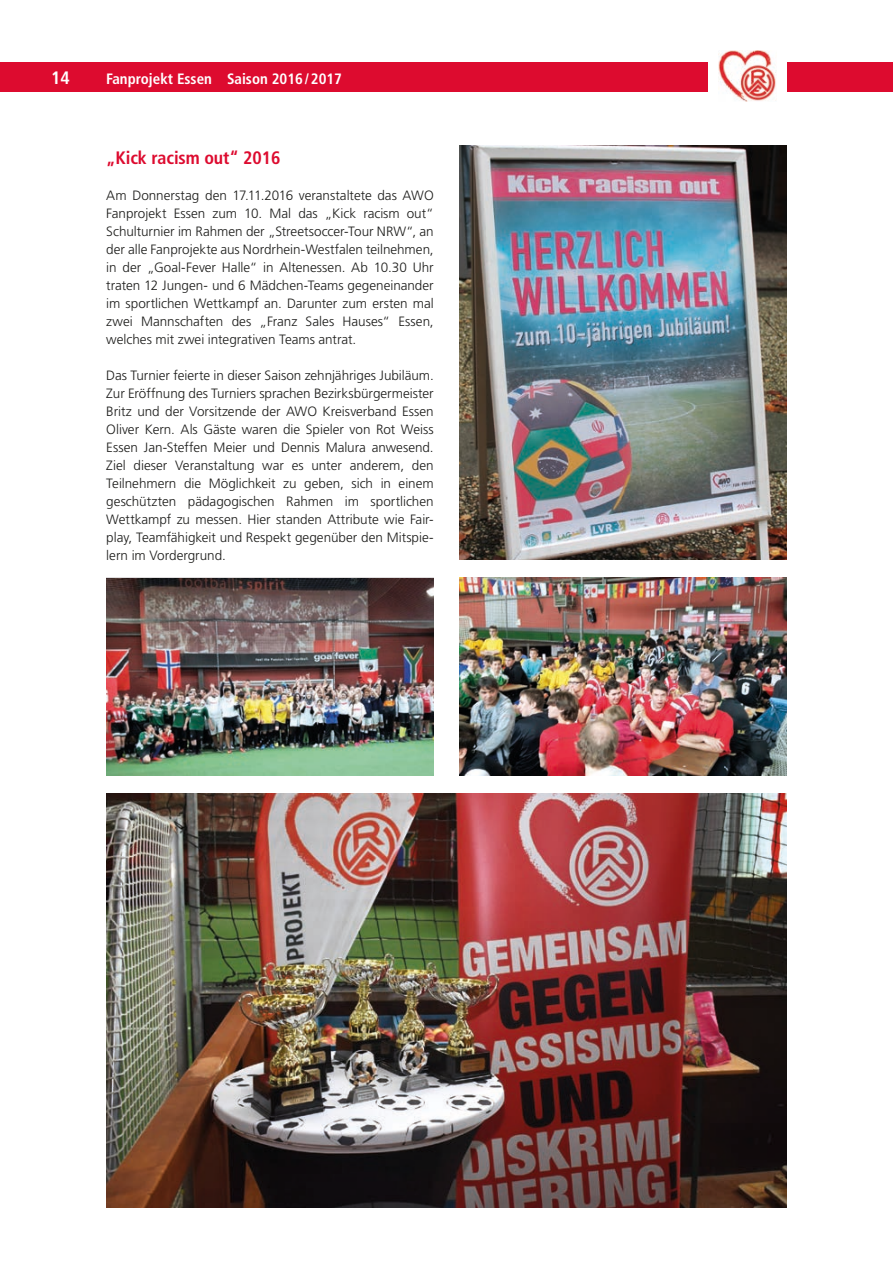
<style>
.page{position:relative;width:893px;height:1263px;background:#fff}
.page>*{position:absolute;margin:0;border:0;box-sizing:border-box;transform-origin:0 0}
.t1{font:700 condensed 18px "Frutiger LT Std";letter-spacing:-.005em;color:#dd0b2f}
.t2{font:700 condensed 18px "Frutiger LT Std";color:#fff}
.t3{font:700 condensed 15px "Frutiger LT Std";color:#fff}
.t4{font:300 13.5px/18px "Frutiger LT Std";color:#1d1d1b;text-align:justify}
</style>
<div class="page">
<div style="left:0;top:62px;width:893px;height:29px;background:#dd0b2f"></div>
<div style="left:708px;top:48px;width:79px;height:57px;background:#fff"></div>
<img style="left:719px;top:51px;width:57px;height:50px">
<img style="left:106px;top:578px;width:328px;height:198px">
<img style="left:459px;top:578px;width:328px;height:198px">
<img style="left:106px;top:794px;width:681px;height:414px">
<img style="left:459px;top:146px;width:328px;height:414px">
<h1 class="t2" style="left:51px;top:67px;width:20px">14</h1>
<p class="t3" style="left:106px;top:70px;width:237px">Fanprojekt Essen Saison 2016/2017</p>
<h1 class="t1" style="left:106px;top:147px;width:176px">„Kick racism out“ 2016</h1>
<p class="t4" style="left:106px;top:186px;width:329px">Am Donnerstag den 17.11.2016 veranstaltete das AWO Fanprojekt Essen zum 10. Mal das „Kick racism out“ Schulturnier im Rahmen der „Streetsoccer-Tour NRW“, an der alle Fanprojekte aus Nordrhein-Westfalen teilnehmen, in der „Goal-Fever Halle“ in Altenessen. Ab 10.30 Uhr traten 12 Jungen- und 6 Mädchen-Teams gegeneinander im sportlichen Wettkampf an. Darunter zum ersten mal zwei Mannschaften des „Franz Sales Hauses“ Essen, welches mit zwei integrativen Teams antrat.</p>
<p class="t4" style="left:106px;top:366px;width:329px">Das Turnier feierte in dieser Saison zehnjähriges Jubiläum.<br>Zur Eröffnung des Turniers sprachen Bezirksbürgermeister Britz und der Vorsitzende der AWO Kreisverband Essen Oliver Kern. Als Gäste waren die Spieler von Rot Weiss Essen Jan-Steffen Meier und Dennis Malura anwesend.<br>Ziel dieser Veranstaltung war es unter anderem, den Teilnehmern die Möglichkeit zu geben, sich in einem geschützten pädagogischen Rahmen im sportlichen Wettkampf zu messen. Hier standen Attribute wie Fair&shy;play, Teamfähigkeit und Respekt gegenüber den Mitspie&shy;lern im Vordergrund.</p>
</div>
